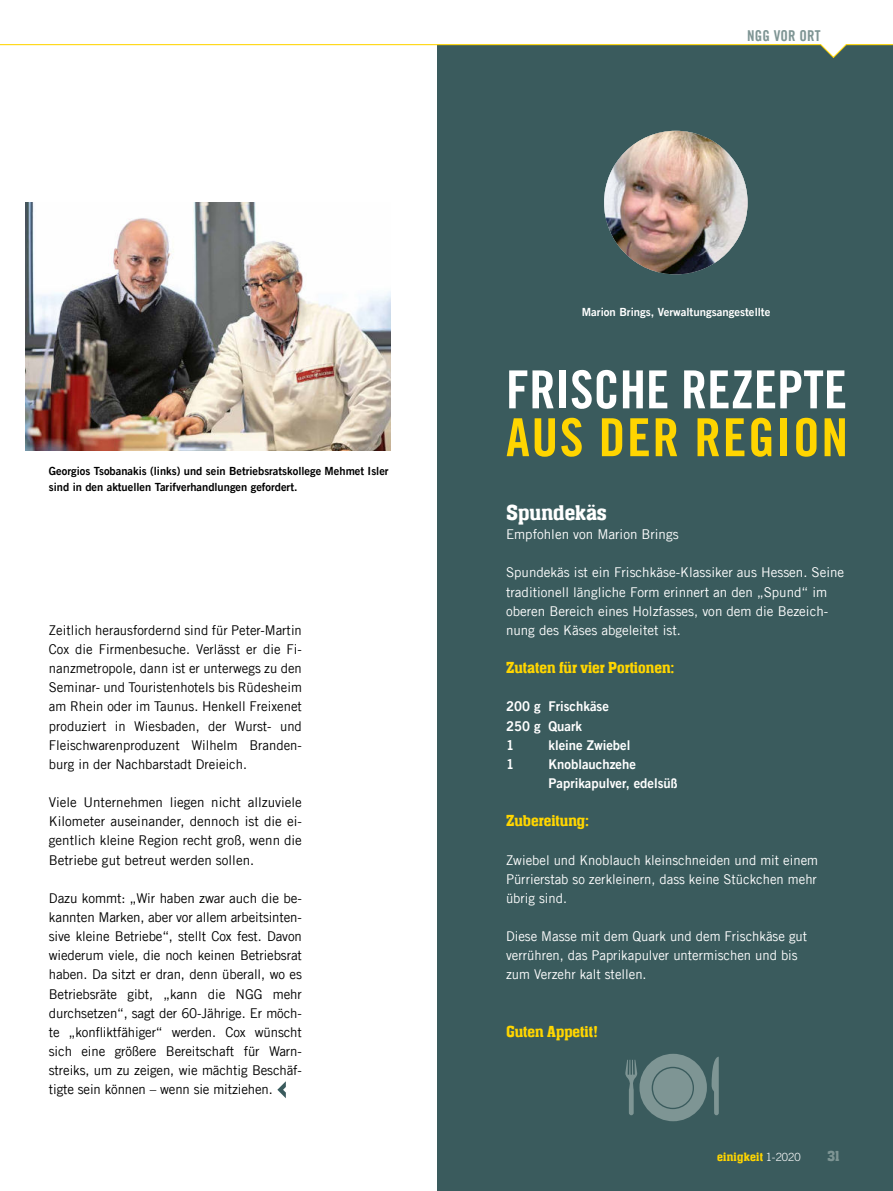
<style>
.page{position:relative;width:893px;height:1191px;background:#fff}
.page>*{position:absolute;margin:0;border:0;box-sizing:border-box;transform-origin:0 0}
.t1{font:52.5px "Trade Gothic LT Com Bd Cn 20";color:#fff}
.t2{font:52.5px "Trade Gothic LT Com Bd Cn 20";letter-spacing:.03em;color:#ffd500}
.t3{font:500 22.5px "Aachen Pro";color:#fff}
.t4{font:500 16.5px "Aachen Pro";color:#ffd500}
.t5{font:15px "Trade Gothic LT Com Bd Cn 20";letter-spacing:.01em;color:#7e9594}
.t6{font:500 15px "Aachen Pro";color:#7e9594}
.t7{font:13.5px/19.2px "Trade Gothic LT Com";color:#000;text-align:justify}
.t8{font:13.5px/19.2px "Trade Gothic LT Com";color:#fff}
.t9{font:13.5px/19.2px "Trade Gothic LT Com Bd 2";color:#fff}
.t10{font:500 12.75px "Aachen Pro";letter-spacing:.02em;color:#ffd500}
.t11{font:11.25px/15.9px "Trade Gothic LT Com Bd 2";color:#000}
.t12{font:11.25px "Trade Gothic LT Com Bd 2";color:#fff}
.s1{font-family:"Trade Gothic LT Com";font-weight:300;font-size:11.25px;color:#fff}
</style>
<div class="page">
<div style="left:438px;top:45px;width:455px;height:1146px;background:#3a5b5d"></div>
<svg style="left:0;top:44px;width:893px;height:15px"></svg>
<img style="left:604px;top:131px;width:144px;height:143px;border-radius:72px">
<svg style="left:277px;top:1081px;width:9px;height:17px"></svg>
<img style="left:26px;top:202px;width:364px;height:249px">
<svg style="left:625px;top:1053px;width:94px;height:68px"></svg>
<div style="left:653px;top:1068px;width:40px;height:39px;background:#7e9594;border-radius:50%"></div>
<p class="t11" style="left:49px;top:464px;width:341px">Georgios Tsobanakis (links) und sein Betriebsratskollege Mehmet Isler sind in den aktuellen Tarifverhandlungen gefordert.</p>
<p class="t7" style="left:49px;top:621px;width:255px">Zeitlich herausfordernd sind für Peter-Martin Cox die Firmenbesuche. Verlässt er die Fi&shy;nanzmetropole, dann ist er unterwegs zu den Seminar- und Touristenhotels bis Rüdesheim am Rhein oder im Taunus. Henkell Freixenet produziert in Wiesbaden, der Wurst- und Fleischwarenproduzent Wilhelm Branden&shy;burg in der Nachbarstadt Dreieich.</p>
<p class="t7" style="left:49px;top:794px;width:255px">Viele Unternehmen liegen nicht allzuviele Kilometer auseinander, dennoch ist die ei&shy;gentlich kleine Region recht groß, wenn die Betriebe gut betreut werden sollen.</p>
<p class="t7" style="left:49px;top:889px;width:255px">Dazu kommt: „Wir haben zwar auch die be&shy;kannten Marken, aber vor allem arbeitsinten&shy;sive kleine Betriebe“, stellt Cox fest. Davon wiederum viele, die noch keinen Betriebsrat haben. Da sitzt er dran, denn überall, wo es Betriebsräte gibt, „kann die NGG mehr durchsetzen“, sagt der 60-Jährige. Er möch&shy;te „konfliktfähiger“ werden. Cox wünscht sich eine größere Bereitschaft für Warn&shy;streiks, um zu zeigen, wie mächtig Beschäf&shy;tigte sein können – wenn sie mitziehen.</p>
<p class="t5" style="left:747px;top:28px;width:75px">NGG VOR ORT</p>
<p class="t12" style="left:582px;top:307px;width:190px">Marion Brings, Verwaltungsangestellte</p>
<h1 class="t1" style="left:506px;top:359px;width:343px">FRISCHE REZEPTE</h1>
<h1 class="t2" style="left:506px;top:407px;width:344px">AUS DER REGION</h1>
<h2 class="t3" style="left:506px;top:502px;width:102px">Spundekäs</h2>
<p class="t8" style="left:506px;top:526px;width:174px">Empfohlen von Marion Brings</p>
<p class="t8" style="left:506px;top:564px;width:340px">Spundekäs ist ein Frischkäse-Klassiker aus Hessen. Seine traditionell längliche Form erinnert an den „Spund“ im oberen Bereich eines Holzfasses, von dem die Bezeich&shy;nung des Käses abgeleitet ist.</p>
<p class="t4" style="left:506px;top:660px;width:170px">Zutaten für vier Portionen:</p>
<p class="t9" style="left:506px;top:698px;width:104px">200 g Frischkäse<br>250 g Quark<br>1</p>
<p class="t9" style="left:549px;top:736px;width:83px">kleine Zwiebel</p>
<p class="t9" style="left:506px;top:755px;width:10px">1</p>
<p class="t9" style="left:549px;top:755px;width:130px">Knoblauchzehe<br>Paprikapulver, edelsüß</p>
<p class="t4" style="left:506px;top:813px;width:85px">Zubereitung:</p>
<p class="t8" style="left:506px;top:851px;width:314px;text-align:justify">Zwiebel und Knoblauch kleinschneiden und mit einem Pürrierstab so zerkleinern, dass keine Stückchen mehr übrig sind.</p>
<p class="t8" style="left:506px;top:927px;width:303px">Diese Masse mit dem Quark und dem Frischkäse gut verrühren, das Paprikapulver untermischen und bis zum Verzehr kalt stellen.</p>
<p class="t4" style="left:506px;top:1024px;width:94px">Guten Appetit!</p>
<p class="t10" style="left:717px;top:1151px;width:85px">einigkeit <span class="s1">1-2020</span></p>
<p class="t6" style="left:827px;top:1149px;width:14px">31</p>
</div>
